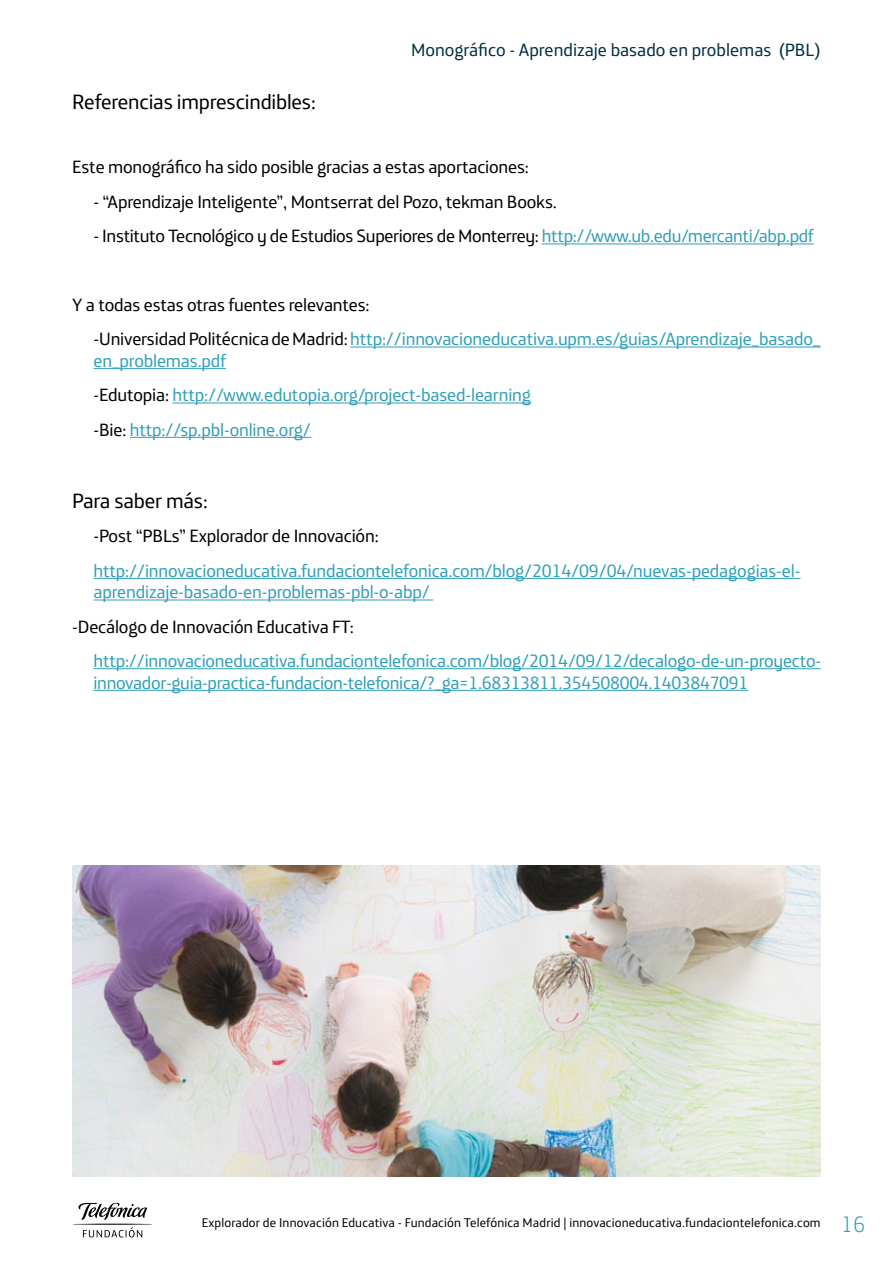
<style>
.page{position:relative;width:893px;height:1263px;background:#fff}
.page>*{position:absolute;margin:0;border:0;box-sizing:border-box;transform-origin:0 0}
.TextoNormal{font:21px "Telefonica Text";letter-spacing:-.01em;color:#000}
.TextoNormal-2{font:18px/21.6px "Telefonica Text";letter-spacing:-.01em;color:#309fb9}
.TextoNormal-3{font:18px "Telefonica Text";letter-spacing:-.01em;color:#000}
.t1{font:18px "Telefonica Text";color:#003043}
.t2{font:12.75px "Telefonica Text";letter-spacing:.01em;color:#000}
.s1{color:#309fb9}
.s2{color:#000}
.s3{font-family:"Telefonica Headline";font-weight:300;font-size:22.5px;color:#309fb9}
</style>
<div class="page">
<svg style="left:72px;top:1203px;width:81px;height:34px"></svg>
<hr style="left:542px;top:244px;width:272px;height:1px;background:#309fb9">
<hr style="left:350px;top:347px;width:471px;height:1px;background:#309fb9">
<hr style="left:94px;top:368px;width:132px;height:1px;background:#309fb9">
<hr style="left:172px;top:403px;width:359px;height:1px;background:#309fb9">
<hr style="left:130px;top:437px;width:181px;height:1px;background:#309fb9">
<hr style="left:94px;top:578px;width:706px;height:1px;background:#309fb9">
<hr style="left:94px;top:600px;width:339px;height:1px;background:#309fb9">
<hr style="left:94px;top:668px;width:727px;height:1px;background:#309fb9">
<hr style="left:94px;top:690px;width:654px;height:1px;background:#309fb9">
<img style="left:72px;top:865px;width:749px;height:311px">
<p class="TextoNormal" style="left:72px;top:84px;width:245px">Referencias imprescindibles:</p>
<p class="t1" style="left:411px;top:35px;width:411px">Monográfico - Aprendizaje basado en problemas (PBL)</p>
<p class="TextoNormal-3" style="left:72px;top:152px;width:458px">Este monográfico ha sido posible gracias a estas aportaciones:</p>
<p class="TextoNormal-3" style="left:94px;top:186px;width:465px">- “Aprendizaje Inteligente”, Montserrat del Pozo, tekman Books.</p>
<p class="TextoNormal-3" style="left:94px;top:221px;width:722px">- Instituto Tecnológico y de Estudios Superiores de Monterrey: <span class="s1">http://www.ub.edu/mercanti/abp.pdf</span></p>
<p class="TextoNormal-3" style="left:72px;top:289px;width:299px">Y a todas estas otras fuentes relevantes:</p>
<p class="TextoNormal-2" style="left:94px;top:326px;width:729px"><span class="s2">-Universidad Politécnica de Madrid:</span> http://innovacioneducativa.upm.es/guias/Aprendizaje_basado_ en_problemas.pdf</p>
<p class="TextoNormal-2" style="left:94px;top:382px;width:439px"><span class="s2">-Edutopia:</span> http://www.edutopia.org/project-based-learning</p>
<p class="TextoNormal-2" style="left:94px;top:417px;width:219px"><span class="s2">-Bie:</span> http://sp.pbl-online.org/</p>
<p class="TextoNormal" style="left:72px;top:483px;width:137px">Para saber más:</p>
<p class="TextoNormal-3" style="left:94px;top:521px;width:287px">-Post “PBLs” Explorador de Innovación:</p>
<p class="TextoNormal-2" style="left:94px;top:558px;width:708px">http://innovacioneducativa.fundaciontelefonica.com/blog/2014/09/04/nuevas-pedagogias-el&shy;aprendizaje-basado-en-problemas-pbl-o-abp/</p>
<p class="TextoNormal-3" style="left:72px;top:611px;width:283px">-Decálogo de Innovación Educativa FT:</p>
<p class="TextoNormal-2" style="left:94px;top:648px;width:729px">http://innovacioneducativa.fundaciontelefonica.com/blog/2014/09/12/decalogo-de-un-proyecto&shy;innovador-guia-practica-fundacion-telefonica/?_ga=1.68313811.354508004.1403847091</p>
<p class="t2" style="left:202px;top:1211px;width:665px">Explorador de Innovación Educativa - Fundación Telefónica Madrid | innovacioneducativa.fundaciontelefonica.com <span class="s3">16</span></p>
</div>
